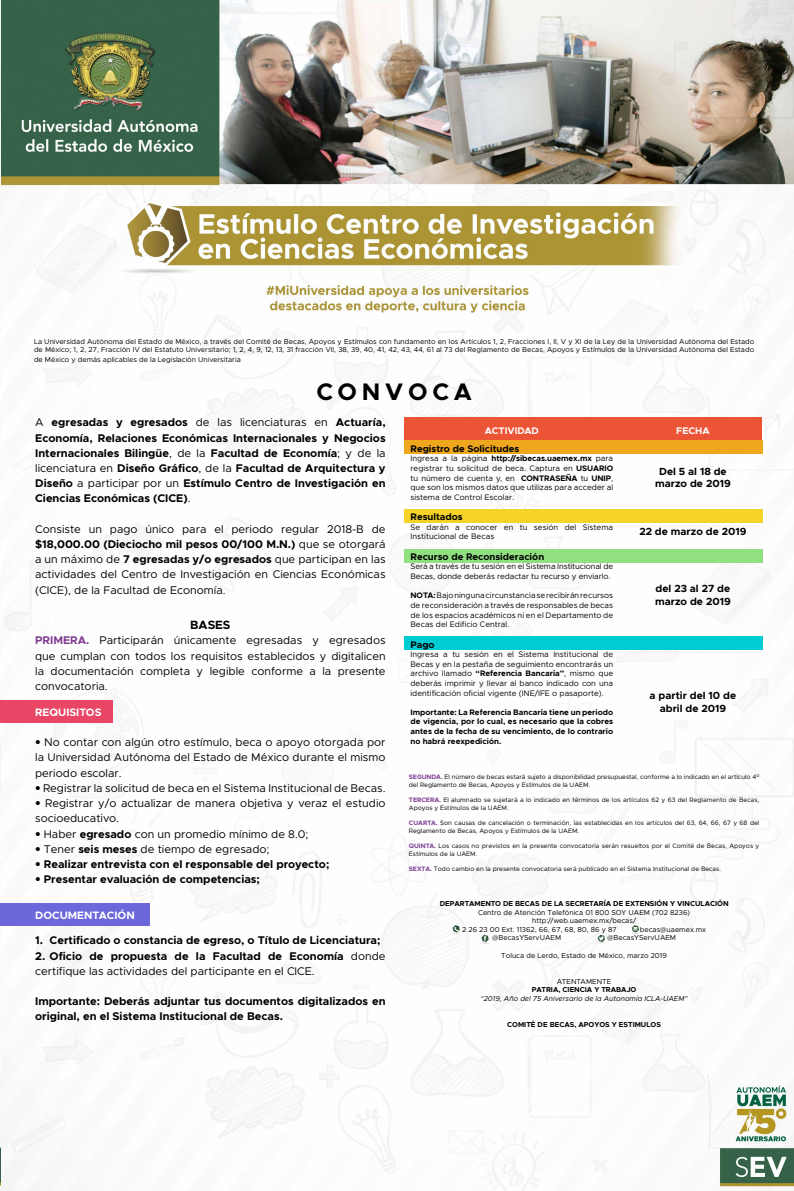
<style>
.page{position:relative;width:794px;height:1191px;background:#fff}
.page>*{position:absolute;margin:0;border:0;box-sizing:border-box;transform-origin:0 0}
.t1{font:700 24px "Metropolis";letter-spacing:.2em;color:#000}
.t2{font:700 12px "Metropolis";color:#000}
.t3{font:11.2px/15.2px "Metropolis";color:#000;text-align:justify}
.t4{font:700 11.2px/15.2px "Metropolis";color:#000;text-align:justify}
.t5{font:700 10.8px "Metropolis";color:#fff}
.t6{font:700 10.4px/12.5px "Metropolis";color:#000;text-align:center}
.t7{font:700 9.6px "Metropolis";color:#000}
.t8{font:700 9.6px "Metropolis";color:#fff}
.t9{font:8px/9.6px "Metropolis";color:#000;text-align:justify}
.t10{font:700 8px/9.6px "Metropolis";color:#000;text-align:justify}
.t11{font:7.2px/8.6px "Metropolis";color:#000}
.t12{font:700 7.2px "Metropolis";color:#000}
.t13{font:italic 7.2px "Metropolis";color:#000}
.t14{font:6.4px/7.7px "Metropolis";color:#000}
.s1{font-weight:400}
.s2{font-weight:700}
.s3{font-weight:700;color:#7f3c92}
.s4{font-family:"Avenir"}
.s5{font-family:"Avenir";font-weight:400}
</style>
<div class="page">
<img style="left:0;top:0;width:794px;height:1191px">
<div style="left:0;top:903px;width:149px;height:23px;background:#6c67db"></div>
<div style="left:0;top:700px;width:113px;height:23px;background:#e94665"></div>
<div style="left:404px;top:417px;width:358px;height:23px;background:#ec5436"></div>
<div style="left:404px;top:441px;width:359px;height:13px;background:#efa71e"></div>
<div style="left:404px;top:549px;width:359px;height:13px;background:#90df80"></div>
<div style="left:404px;top:636px;width:359px;height:14px;background:#00ccd4"></div>
<div style="left:404px;top:509px;width:359px;height:14px;background:#f5d328"></div>
<svg style="left:596px;top:934px;width:10px;height:10px"></svg>
<svg style="left:481px;top:934px;width:9px;height:10px"></svg>
<svg style="left:451px;top:925px;width:10px;height:9px"></svg>
<svg style="left:630px;top:925px;width:10px;height:9px"></svg>
<p class="t11" style="left:34px;top:337px;width:722px">La Universidad Autónoma del Estado de México, a través del Comité de Becas, Apoyos y Estímulos con fundamento en los Artículos 1, 2, Fracciones I, II, V y XI de la Ley de la Universidad Autónoma del Estado de México; 1, 2, 27, Fracción IV del Estatuto Universitario; 1, 2, 4, 9, 12, 13, 31 fracción VII, 38, 39, 40, 41, 42, 43, 44, 61 al 73 del Reglamento de Becas, Apoyos y Estímulos de la Universidad Autónoma del Estado</p>
<p class="t11" style="left:34px;top:355px;width:208px">de México y demás aplicables de la Legislación Universitaria</p>
<h1 class="t1" style="left:316px;top:377px;width:157px">CONVOCA</h1>
<p class="t4" style="left:35px;top:415px;width:352px"><span class="s1">A</span> egresadas y egresados <span class="s1">de las licenciaturas en</span> Actuaría, Economía, Relaciones Económicas Internacionales y Negocios Internacionales Bilingüe<span class="s1">, de la</span> Facultad de Economía<span class="s1">; y de la licenciatura en</span> Diseño Gráfico<span class="s1">, de la</span> Facultad de Arquitectura y Diseño <span class="s1">a participar por un</span> Estímulo Centro de Investigación en Ciencias Económicas (CICE)<span class="s1">.</span></p>
<p class="t3" style="left:35px;top:521px;width:352px">Consiste un pago único para el periodo regular 2018-B de <span class="s2">$18,000.00 (Dieciocho mil pesos 00/100 M.N.)</span> que se otorgará a un máximo de <span class="s2">7 egresadas y/o egresados</span> que participan en las actividades del Centro de Investigación en Ciencias Económicas (CICE), de la Facultad de Economía.</p>
<p class="t2" style="left:190px;top:617px;width:42px">BASES</p>
<p class="t3" style="left:35px;top:633px;width:352px"><span class="s3">PRIMERA.</span> Participarán únicamente egresadas y egresados que cumplan con todos los requisitos establecidos y digitalicen la documentación completa y legible conforme a la presente convocatoria.</p>
<p class="t5" style="left:35px;top:705px;width:68px">REQUISITOS</p>
<p class="t3" style="left:35px;top:735px;width:352px"><span class="s4">•</span> No contar con algún otro estímulo, beca o apoyo otorgada por la Universidad Autónoma del Estado de México durante el mismo periodo escolar.</p>
<p class="t3" style="left:35px;top:780px;width:352px"><span class="s4">•</span> Registrar la solicitud de beca en el Sistema Institucional de Becas.</p>
<p class="t3" style="left:35px;top:795px;width:352px"><span class="s4">•</span> Registrar y/o actualizar de manera objetiva y veraz el estudio socioeducativo.</p>
<p class="t3" style="left:35px;top:826px;width:275px"><span class="s4">•</span> Haber <span class="s2">egresado</span> con un promedio mínimo de 8.0;</p>
<p class="t3" style="left:35px;top:841px;width:236px"><span class="s4">•</span> Tener <span class="s2">seis meses</span> de tiempo de egresado;</p>
<p class="t4" style="left:35px;top:856px;width:296px"><span class="s5">•</span> Realizar entrevista con el responsable del proyecto;</p>
<p class="t4" style="left:35px;top:871px;width:226px"><span class="s5">•</span> Presentar evaluación de competencias;</p>
<p class="t5" style="left:35px;top:908px;width:101px">DOCUMENTACIÓN</p>
<p class="t4" style="left:35px;top:933px;width:347px">1. Certificado o constancia de egreso, o Título de Licenciatura;</p>
<p class="t3" style="left:35px;top:948px;width:352px"><span class="s2">2. Oficio de propuesta de la Facultad de Economía</span> donde certifique las actividades del participante en el CICE.</p>
<p class="t4" style="left:35px;top:993px;width:352px">Importante: Deberás adjuntar tus documentos digitalizados en original, en el Sistema Institucional de Becas.</p>
<p class="t8" style="left:485px;top:424px;width:56px">ACTIVIDAD</p>
<p class="t8" style="left:676px;top:424px;width:35px">FECHA</p>
<p class="t7" style="left:410px;top:442px;width:110px">Registro de Solicitudes</p>
<p class="t9" style="left:410px;top:454px;width:204px">Ingresa a la página <span class="s2">http://sibecas.uaemex.mx</span> para registrar tu solicitud de beca. Captura en <span class="s2">USUARIO </span>tu número de cuenta y, en <span class="s2">CONTRASEÑA</span> tu <span class="s2">UNIP</span>, que son los mismos datos que utilizas para acceder al sistema de Control Escolar.</p>
<p class="t6" style="left:655px;top:465px;width:77px">Del 5 al 18 de marzo de 2019</p>
<p class="t7" style="left:410px;top:511px;width:54px">Resultados</p>
<p class="t9" style="left:410px;top:522px;width:204px">Se darán a conocer en tu sesión del Sistema<br>Institucional de Becas</p>
<p class="t6" style="left:639px;top:525px;width:109px">22 de marzo de 2019</p>
<p class="t7" style="left:410px;top:550px;width:135px">Recurso de Reconsideración</p>
<p class="t9" style="left:410px;top:562px;width:204px">Será a través de tu sesión en el Sistema Institucional de<br>Becas, donde deberás redactar tu recurso y enviarlo.</p>
<p class="t9" style="left:410px;top:591px;width:204px"><span class="s2">NOTA:</span> Bajo ninguna circunstancia se recibirán recursos de reconsideración a través de responsables de becas de los espacios académicos ni en el Departamento de Becas del Edificio Central.</p>
<p class="t6" style="left:655px;top:582px;width:77px;text-align:left">del 23 al 27 de marzo de 2019</p>
<p class="t7" style="left:410px;top:638px;width:26px">Pago</p>
<p class="t9" style="left:410px;top:649px;width:204px">Ingresa a tu sesión en el Sistema Institucional de Becas y en la pestaña de seguimiento encontrarás un archivo llamado <span class="s2">“Referencia Bancaria”</span>, mismo que deberás imprimir y llevar al banco indicado con una identificación oficial vigente (INE/IFE o pasaporte).</p>
<p class="t10" style="left:410px;top:707px;width:204px">Importante: La Referencia Bancaria tiene un periodo de vigencia, por lo cual, es necesario que la cobres antes de la fecha de su vencimiento, de lo contrario no habrá reexpedición.</p>
<p class="t6" style="left:649px;top:689px;width:88px">a partir del 10 de abril de 2019</p>
<p class="t14" style="left:409px;top:773px;width:352px"><span class="s3">SEGUNDA.</span> El número de becas estará sujeto a disponibilidad presupuestal, conforme a lo indicado en el artículo 4<sup>o </sup>del Reglamento de Becas, Apoyos y Estímulos de la UAEM.</p>
<p class="t14" style="left:409px;top:796px;width:352px"><span class="s3">TERCERA.</span> El alumnado se sujetará a lo indicado en términos de los artículos 62 y 63 del Reglamento de Becas,<br>Apoyos y Estímulos de la UAEM.</p>
<p class="t14" style="left:409px;top:819px;width:352px"><span class="s3">CUARTA.</span> Son causas de cancelación o terminación, las establecidas en los artículos del 63, 64, 66, 67 y 68 del<br>Reglamento de Becas, Apoyos y Estímulos de la UAEM.</p>
<p class="t14" style="left:409px;top:842px;width:352px"><span class="s3">QUINTA.</span> Los casos no previstos en la presente convocatoria serán resueltos por el Comité de Becas, Apoyos y<br>Estímulos de la UAEM.</p>
<p class="t14" style="left:409px;top:865px;width:314px"><span class="s3">SEXTA.</span> Todo cambio en la presente convocatoria será publicado en el Sistema Institucional de Becas.</p>
<p class="t12" style="left:440px;top:898px;width:290px">DEPARTAMENTO DE BECAS DE LA SECRETARÍA DE EXTENSIÓN Y VINCULACIÓN</p>
<p class="t11" style="left:478px;top:907px;width:213px">Centro de Atención Telefónica 01 800 SOY UAEM (702 8236)</p>
<p class="t11" style="left:532px;top:916px;width:105px">http://web.uaemex.mx/becas/</p>
<p class="t11" style="left:462px;top:925px;width:156px">2 26 23 00 Ext. 11362, 66, 67, 68, 80, 86 y 87</p>
<p class="t11" style="left:640px;top:925px;width:68px">becas@uaemex.mx</p>
<p class="t11" style="left:492px;top:933px;width:70px">@BecasYServUAEM</p>
<p class="t11" style="left:607px;top:933px;width:70px">@BecasYServUAEM</p>
<p class="t11" style="left:501px;top:951px;width:167px">Toluca de Lerdo, Estado de México, marzo 2019</p>
<p class="t11" style="left:557px;top:976px;width:56px">ATENTAMENTE</p>
<p class="t12" style="left:532px;top:985px;width:106px">PATRIA, CIENCIA Y TRABAJO</p>
<p class="t13" style="left:480px;top:994px;width:209px">“2019, Año del 75 Aniversario de la Autonomía ICLA-UAEM”</p>
<p class="t12" style="left:507px;top:1019px;width:155px">COMITÉ DE BECAS, APOYOS Y ESTIMULOS</p>
</div>
